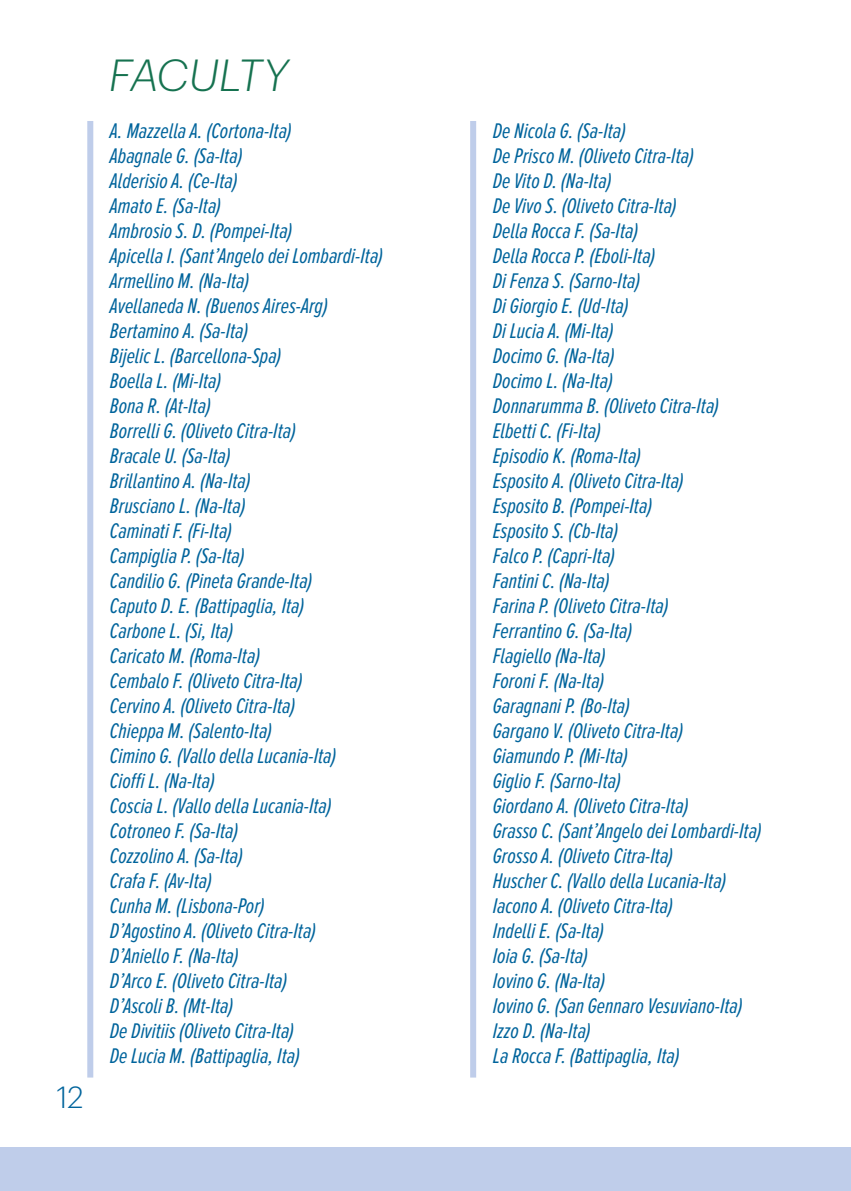
<style>
.page{position:relative;width:851px;height:1191px;background:#fff}
.page>*{position:absolute;margin:0;border:0;box-sizing:border-box;transform-origin:0 0}
.t1{font:italic 300 44px "Graphik";letter-spacing:-.02em;color:#167250}
.t2{font:300 30px "Graphik";color:#00649c}
.t3{font:italic 22px/25px "Proxima Nova A Ex Cn";color:#00649c}
</style>
<div class="page">
<div style="left:0;top:1147px;width:850px;height:44px;background:#bfcdea"></div>
<div style="left:87px;top:121px;width:6px;height:956px;background:#bfcdea"></div>
<div style="left:470px;top:121px;width:6px;height:956px;background:#bfcdea"></div>
<h2 class="t2" style="left:57px;top:1075px;width:29px">12</h2>
<h1 class="t1" style="left:109px;top:43px;width:181px">FACULTY</h1>
<p class="t3" style="left:110px;top:118px;width:274px">A. Mazzella A. (Cortona-Ita)<br>Abagnale G. (Sa-Ita)<br>Alderisio A. (Ce-Ita)<br>Amato E. (Sa-Ita)<br>Ambrosio S. D. (Pompei-Ita)<br>Apicella I. (Sant’Angelo dei Lombardi-Ita)<br>Armellino M. (Na-Ita)<br>Avellaneda N. (Buenos Aires-Arg)<br>Bertamino A. (Sa-Ita)<br>Bijelic L. (Barcellona-Spa)<br>Boella L. (Mi-Ita)<br>Bona R. (At-Ita)<br>Borrelli G. (Oliveto Citra-Ita)<br>Bracale U. (Sa-Ita)<br>Brillantino A. (Na-Ita)<br>Brusciano L. (Na-Ita)<br>Caminati F. (Fi-Ita)<br>Campiglia P. (Sa-Ita)<br>Candilio G. (Pineta Grande-Ita)<br>Caputo D. E. (Battipaglia, Ita)<br>Carbone L. (Si, Ita)<br>Caricato M. (Roma-Ita)<br>Cembalo F. (Oliveto Citra-Ita)<br>Cervino A. (Oliveto Citra-Ita)<br>Chieppa M. (Salento-Ita)<br>Cimino G. (Vallo della Lucania-Ita)<br>Cioffi L. (Na-Ita)<br>Coscia L. (Vallo della Lucania-Ita)<br>Cotroneo F. (Sa-Ita)<br>Cozzolino A. (Sa-Ita)<br>Crafa F. (Av-Ita)<br>Cunha M. (Lisbona-Por)<br>D’Agostino A. (Oliveto Citra-Ita)<br>D’Aniello F. (Na-Ita)<br>D’Arco E. (Oliveto Citra-Ita)<br>D’Ascoli B. (Mt-Ita)<br>De Divitiis (Oliveto Citra-Ita)<br>De Lucia M. (Battipaglia, Ita)</p>
<p class="t3" style="left:493px;top:118px;width:270px">De Nicola G. (Sa-Ita)<br>De Prisco M. (Oliveto Citra-Ita)<br>De Vito D. (Na-Ita)<br>De Vivo S. (Oliveto Citra-Ita)<br>Della Rocca F. (Sa-Ita)<br>Della Rocca P. (Eboli-Ita)<br>Di Fenza S. (Sarno-Ita)<br>Di Giorgio E. (Ud-Ita)<br>Di Lucia A. (Mi-Ita)<br>Docimo G. (Na-Ita)<br>Docimo L. (Na-Ita)<br>Donnarumma B. (Oliveto Citra-Ita)<br>Elbetti C. (Fi-Ita)<br>Episodio K. (Roma-Ita)<br>Esposito A. (Oliveto Citra-Ita)<br>Esposito B. (Pompei-Ita)<br>Esposito S. (Cb-Ita)<br>Falco P. (Capri-Ita)<br>Fantini C. (Na-Ita)<br>Farina P. (Oliveto Citra-Ita)<br>Ferrantino G. (Sa-Ita)<br>Flagiello (Na-Ita)<br>Foroni F. (Na-Ita)<br>Garagnani P. (Bo-Ita)<br>Gargano V. (Oliveto Citra-Ita)<br>Giamundo P. (Mi-Ita)<br>Giglio F. (Sarno-Ita)<br>Giordano A. (Oliveto Citra-Ita)<br>Grasso C. (Sant’Angelo dei Lombardi-Ita)<br>Grosso A. (Oliveto Citra-Ita)<br>Huscher C. (Vallo della Lucania-Ita)<br>Iacono A. (Oliveto Citra-Ita)<br>Indelli E. (Sa-Ita)<br>Ioia G. (Sa-Ita)<br>Iovino G. (Na-Ita)<br>Iovino G. (San Gennaro Vesuviano-Ita)<br>Izzo D. (Na-Ita)<br>La Rocca F. (Battipaglia, Ita)</p>
</div>
